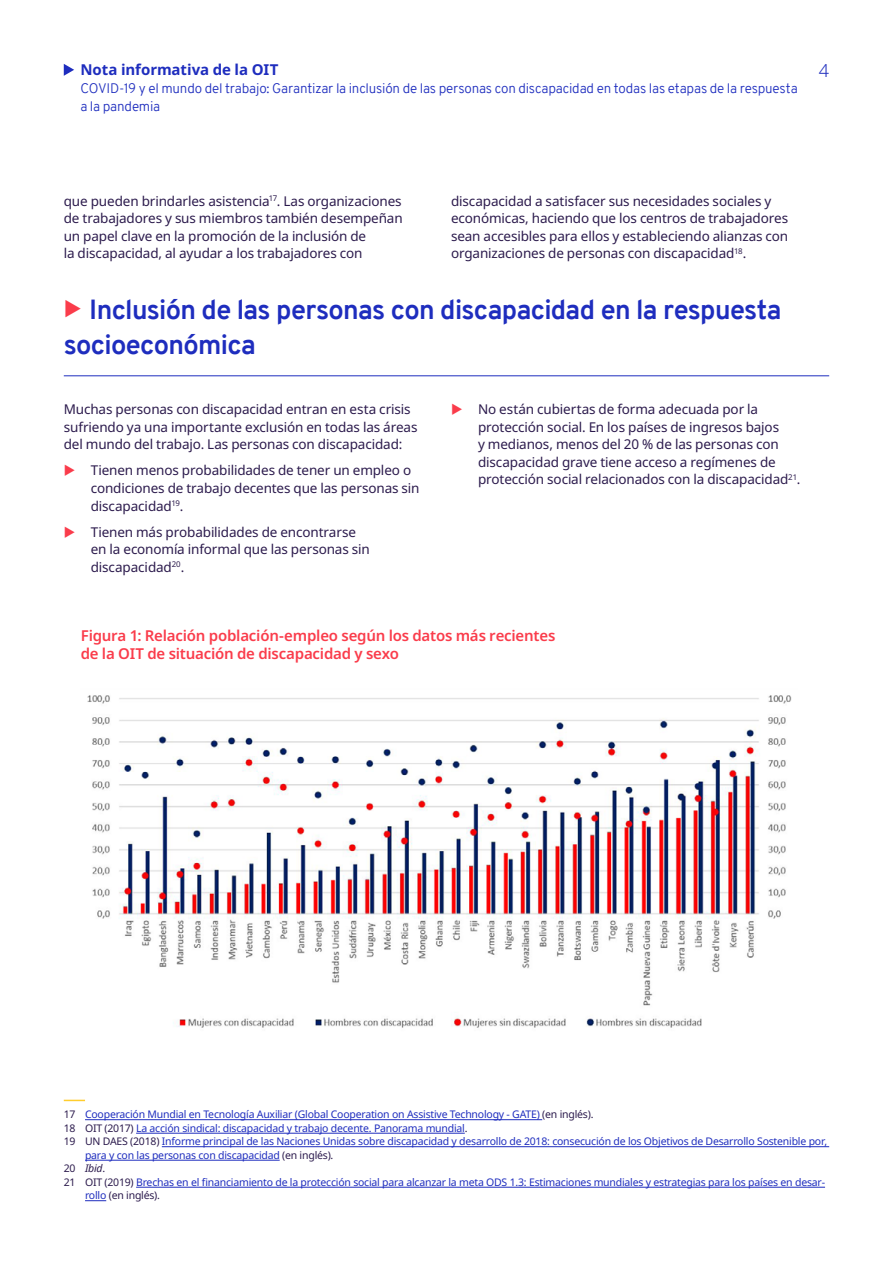
<style>
.page{position:relative;width:893px;height:1263px;background:#fff}
.page>*{position:absolute;margin:0;border:0;box-sizing:border-box;transform-origin:0 0}
.t1{font:700 27px/35.1px "Overpass";letter-spacing:-.025em;color:#1e2dbe}
.t2{font:300 18px "Noto Sans";color:#1e2dbe}
.Briefing_A4_-_header{font:600 15px/18px "Noto Sans";letter-spacing:-.015em;color:#fa3c4b}
.Briefing_A4_-_Subhea{font:700 15px "Noto Sans";letter-spacing:-.005em;color:#1e2dbe}
.Briefing_A4_-_Body{font:13.5px/17.5px "Noto Sans";letter-spacing:-.01em;color:#2c1b4d}
.Briefing_A4_-_Subhea-2{font:300 13.5px/18px "Overpass";letter-spacing:-.01em;color:#1e2dbe}
.Briefing_A4-_footnot{font:10.5px/13.5px "Noto Sans";letter-spacing:-.02em;color:#1e2dbe}
.Briefing_A4-_footnot-2{font:italic 10.5px "Noto Sans";color:#2c1b4d}
.s1{color:#2c1b4d}
.s2{font-style:normal}
</style>
<div class="page">
<svg style="left:64px;top:1100px;width:21px;height:1px"></svg>
<hr style="left:85px;top:1119px;width:457px;height:1px;background:#1e2dbe">
<hr style="left:136px;top:1133px;width:329px;height:1px;background:#1e2dbe">
<hr style="left:162px;top:1146px;width:667px;height:1px;background:#1e2dbe">
<hr style="left:85px;top:1160px;width:195px;height:1px;background:#1e2dbe">
<hr style="left:136px;top:1187px;width:689px;height:1px;background:#1e2dbe">
<svg style="left:85px;top:1200px;width:21px;height:1px"></svg>
<hr style="left:64px;top:375px;width:765px;height:1px;background:#1e2dbe">
<svg style="left:64px;top:64px;width:10px;height:12px"></svg>
<img style="left:87px;top:695px;width:705px;height:333px">
<p class="Briefing_A4_-_Subhea" style="left:80px;top:58px;width:200px">Nota informativa de la OIT</p>
<p class="Briefing_A4_-_Subhea-2" style="left:80px;top:79px;width:719px">COVID-19 y el mundo del trabajo: Garantizar la inclusión de las personas con discapacidad en todas las etapas de la respuesta a la pandemia</p>
<h2 class="t2" style="left:819px;top:57px;width:12px">4</h2>
<p class="Briefing_A4_-_Body" style="left:451px;top:192px;width:339px">discapacidad a satisfacer sus necesidades sociales y económicas, haciendo que los centros de trabajadores sean accesibles para ellos y estableciendo alianzas con organizaciones de personas con discapacidad<sup>18</sup>.</p>
<p class="t1" style="left:64px;top:292px;width:719px;text-indent:26px">Inclusión de las personas con discapacidad en la respuesta socioeconómica</p>
<p class="Briefing_A4_-_Body" style="left:64px;top:192px;width:340px">que pueden brindarles asistencia<sup>17</sup>. Las organizaciones de trabajadores y sus miembros también desempeñan un papel clave en la promoción de la inclusión de<br>la discapacidad, al ayudar a los trabajadores con</p>
<p class="Briefing_A4_-_Body" style="left:64px;top:401px;width:355px">Muchas personas con discapacidad entran en esta crisis sufriendo ya una importante exclusión en todas las áreas del mundo del trabajo. Las personas con discapacidad:</p>
<p class="Briefing_A4_-_Body" style="left:91px;top:462px;width:330px">Tienen menos probabilidades de tener un empleo o condiciones de trabajo decentes que las personas sin discapacidad<sup>19</sup>.</p>
<p class="Briefing_A4_-_Body" style="left:91px;top:523px;width:280px">Tienen más probabilidades de encontrarse en la economía informal que las personas sin discapacidad<sup>20</sup>.</p>
<p class="Briefing_A4_-_Body" style="left:478px;top:401px;width:324px">No están cubiertas de forma adecuada por la protección social. En los países de ingresos bajos<br>y medianos, menos del 20 % de las personas con discapacidad grave tiene acceso a regímenes de protección social relacionados con la discapacidad<sup>21</sup>.</p>
<p class="Briefing_A4_-_header" style="left:81px;top:627px;width:476px">Figura 1: Relación población-empleo según los datos más recientes de la OIT de situación de discapacidad y sexo</p>
<p class="Briefing_A4-_footnot" style="left:64px;top:1108px;width:531px"><span class="s1">17</span> Cooperación Mundial en Tecnología Auxiliar (Global Cooperation on Assistive Technology - GATE) <span class="s1">(en inglés).</span></p>
<p class="Briefing_A4-_footnot" style="left:64px;top:1121px;width:405px"><span class="s1">18 OIT (2017)</span> La acción sindical: discapacidad y trabajo decente. Panorama mundial<span class="s1">.</span></p>
<p class="Briefing_A4-_footnot" style="left:85px;top:1135px;width:744px;text-indent:-21px"><span class="s1">19 UN DAES (2018)</span> Informe principal de las Naciones Unidas sobre discapacidad y desarrollo de 2018: consecución de los Objetivos de Desarrollo Sostenible por, para y con las personas con discapacidad <span class="s1">(en inglés).</span></p>
<p class="Briefing_A4-_footnot-2" style="left:64px;top:1161px;width:43px"><span class="s2">20</span> Ibid<span class="s2">.</span></p>
<p class="Briefing_A4-_footnot" style="left:85px;top:1175px;width:741px;text-indent:-21px"><span class="s1">21 OIT (2019)</span> Brechas en el financiamiento de la protección social para alcanzar la meta ODS 1.3: Estimaciones mundiales y estrategias para los países en desar&shy;rollo <span class="s1">(en inglés).</span></p>
</div>
